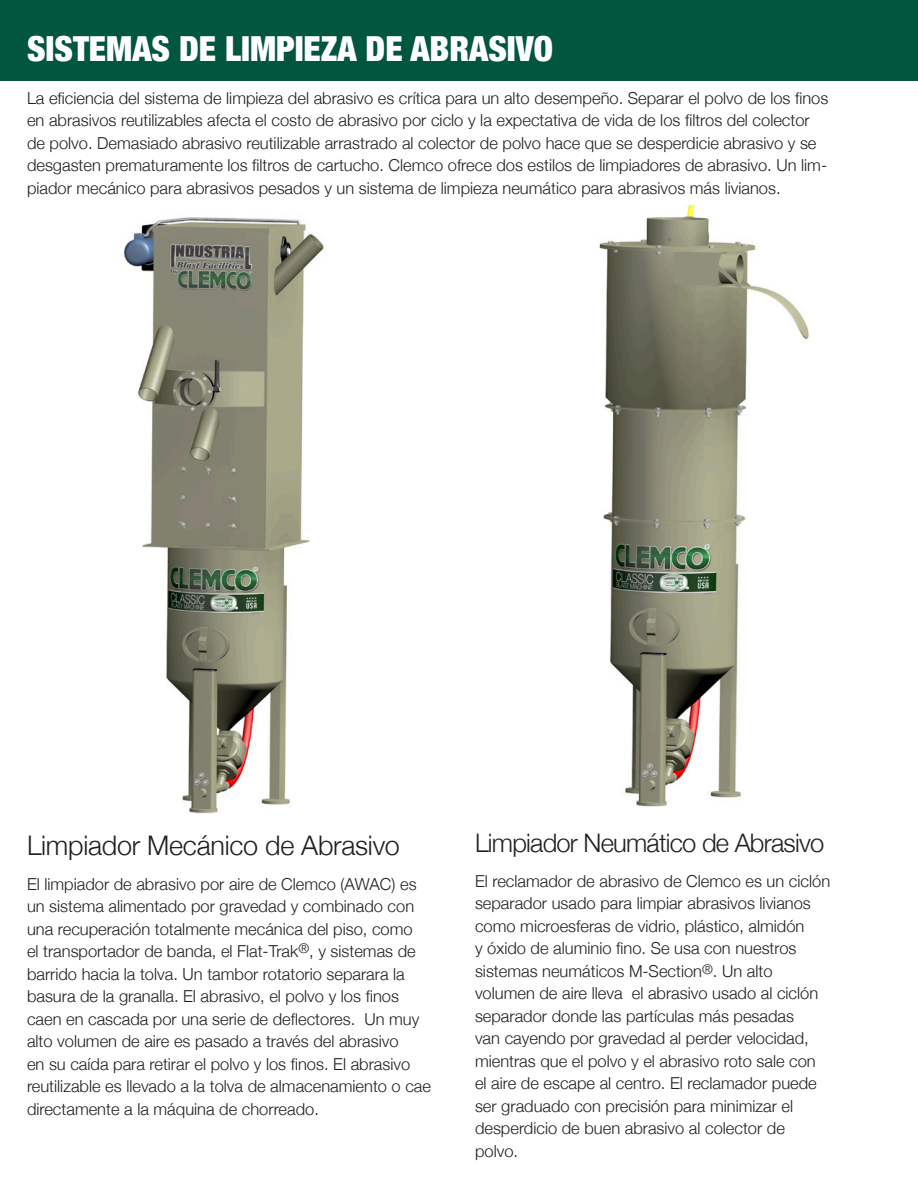
<style>
.page{position:relative;width:918px;height:1188px;background:#fff}
.page>*{position:absolute;margin:0;border:0;box-sizing:border-box;transform-origin:0 0}
.t1{font:900 condensed 34.5px "Helvetica Neue";color:#fff}
.t2{font:300 27px "Helvetica Neue";letter-spacing:-.01em;color:#231f20}
.t3{font:300 25.5px "Helvetica Neue";letter-spacing:-.03em;color:#231f20}
.t4{font:300 16.5px/22.5px "Helvetica Neue";color:#231f20}
</style>
<div class="page">
<div style="left:0;top:0;width:918px;height:81px;background:#00563e"></div>
<img style="left:124px;top:217px;width:200px;height:597px">
<img style="left:599px;top:206px;width:210px;height:601px">
<h1 class="t1" style="left:27px;top:20px;width:527px">SISTEMAS DE LIMPIEZA DE ABRASIVO</h1>
<p class="t4" style="left:27px;top:86px;width:803px">La eficiencia del sistema de limpieza del abrasivo es crítica para un alto desempeño. Separar el polvo de los finos en abrasivos reutilizables afecta el costo de abrasivo por ciclo y la expectativa de vida de los filtros del colector de polvo. Demasiado abrasivo reutilizable arrastrado al colector de polvo hace que se desperdicie abrasivo y se desgasten prematuramente los filtros de cartucho. Clemco ofrece dos estilos de limpiadores de abrasivo. Un lim&shy;piador mecánico para abrasivos pesados y un sistema de limpieza neumático para abrasivos más livianos.</p>
<h2 class="t2" style="left:27px;top:824px;width:374px">Limpiador Mecánico de Abrasivo</h2>
<p class="t4" style="left:27px;top:871px;width:406px">El limpiador de abrasivo por aire de Clemco (AWAC) es un sistema alimentado por gravedad y combinado con una recuperación totalmente mecánica del piso, como<br>el transportador de banda, el Flat-Trak<sup>®</sup>, y sistemas de barrido hacia la tolva. Un tambor rotatorio separara la basura de la granalla. El abrasivo, el polvo y los finos caen en cascada por una serie de deflectores. Un muy alto volumen de aire es pasado a través del abrasivo<br>en su caída para retirar el polvo y los finos. El abrasivo reutilizable es llevado a la tolva de almacenamiento o cae directamente a la máquina de chorreado.</p>
<h3 class="t3" style="left:475px;top:823px;width:351px">Limpiador Neumático de Abrasivo</h3>
<p class="t4" style="left:475px;top:869px;width:357px">El reclamador de abrasivo de Clemco es un ciclón separador usado para limpiar abrasivos livianos como microesferas de vidrio, plástico, almidón<br>y óxido de aluminio fino. Se usa con nuestros sistemas neumáticos M-Section<sup>®</sup>. Un alto volumen de aire lleva el abrasivo usado al ciclón separador donde las partículas más pesadas<br>van cayendo por gravedad al perder velocidad, mientras que el polvo y el abrasivo roto sale con el aire de escape al centro. El reclamador puede ser graduado con precisión para minimizar el desperdicio de buen abrasivo al colector de polvo.</p>
</div>
